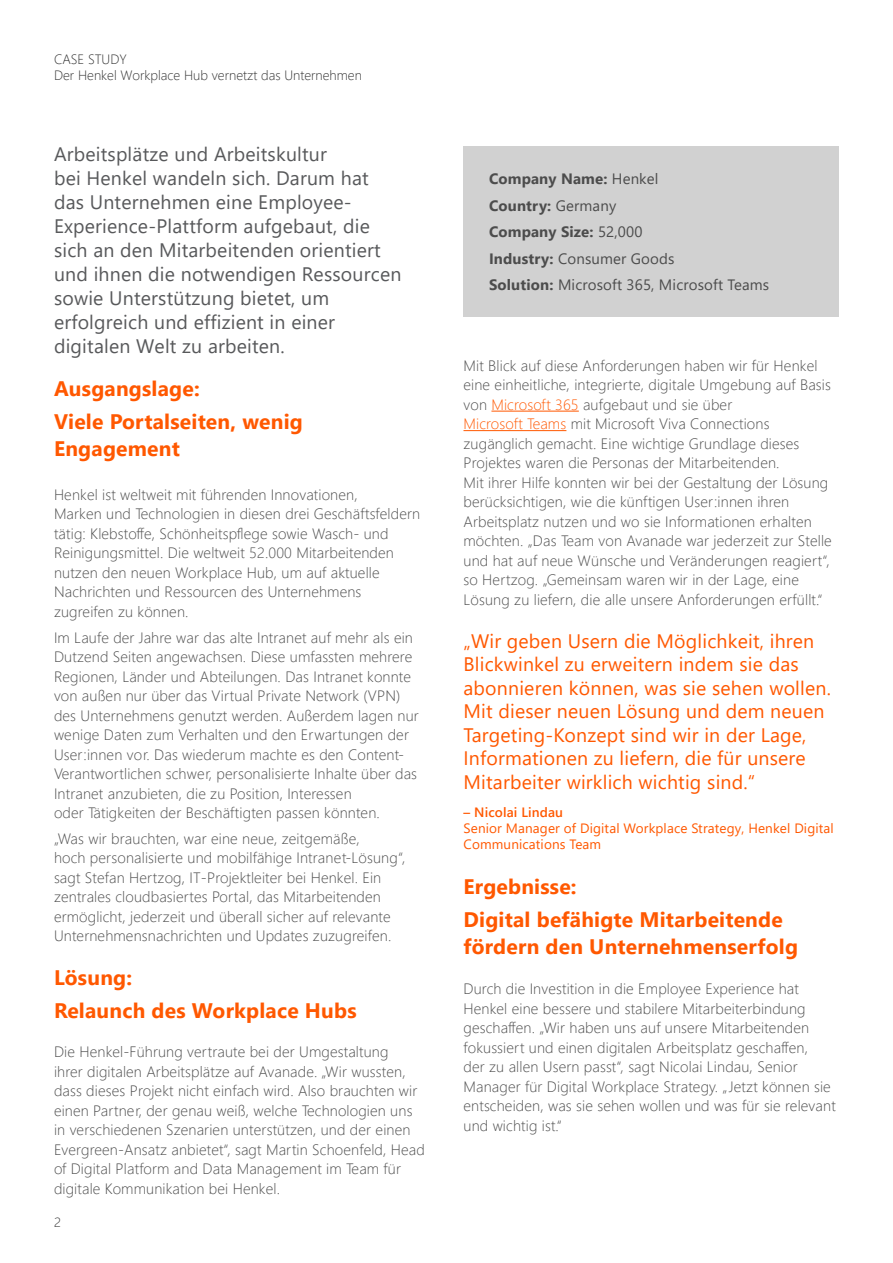
<style>
.page{position:relative;width:893px;height:1263px;background:#fff}
.page>*{position:absolute;margin:0;border:0;box-sizing:border-box;transform-origin:0 0}
.t1{font:700 21px/33.3px "Segoe UI";letter-spacing:.01em;color:#ff5800}
.t2{font:19.5px/24px "Segoe UI";letter-spacing:.01em;color:#58595b}
.t3{font:19.5px/23.4px "Segoe UI";letter-spacing:.01em;color:#ff5800}
.t4{font:300 15px/19.5px "Segoe UI";letter-spacing:.01em;color:#4c4c4c}
.t5{font:15px/26.5px "Segoe UI";letter-spacing:.01em;color:#4c4c4c}
.t6{font:13.5px/16.2px "Segoe UI";letter-spacing:.01em;color:#ff5800}
.t7{font:300 13.5px/16.2px "Segoe UI";color:#333}
.t8{font:600 13.5px "Segoe UI";letter-spacing:.01em;color:#ff5800}
.s1{font-weight:700}
.s2{color:#ff5800}
</style>
<div class="page">
<div style="left:463px;top:147px;width:376px;height:170px;background:#d1d1d1"></div>
<hr style="left:491px;top:411px;width:88px;height:1px;background:#ff5800">
<hr style="left:463px;top:430px;width:103px;height:1px;background:#ff5800">
<p class="t7" style="left:54px;top:50px;width:309px">CASE STUDY<br>Der Henkel Workplace Hub vernetzt das Unternehmen</p>
<p class="t2" style="left:54px;top:140px;width:349px">Arbeitsplätze und Arbeitskultur<br>bei Henkel wandeln sich. Darum hat das Unternehmen eine Employee-Experience-Plattform aufgebaut, die sich an den Mitarbeitenden orientiert und ihnen die notwendigen Ressourcen sowie Unterstützung bietet, um erfolgreich und effizient in einer digitalen Welt zu arbeiten.</p>
<h1 class="t1" style="left:54px;top:370px;width:250px">Ausgangslage:<br>Viele Portalseiten, wenig</h1>
<h1 class="t1" style="left:54px;top:431px;width:127px">Engagement</h1>
<p class="t4" style="left:54px;top:483px;width:368px">Henkel ist weltweit mit führenden Innovationen,<br>Marken und Technologien in diesen drei Geschäftsfeldern tätig: Klebstoffe, Schönheitspflege sowie Wasch- und Reinigungsmittel. Die weltweit 52.000 Mitarbeitenden nutzen den neuen Workplace Hub, um auf aktuelle Nachrichten und Ressourcen des Unternehmens zugreifen zu können.</p>
<p class="t4" style="left:54px;top:626px;width:366px">Im Laufe der Jahre war das alte Intranet auf mehr als ein Dutzend Seiten angewachsen. Diese umfassten mehrere Regionen, Länder und Abteilungen. Das Intranet konnte von außen nur über das Virtual Private Network (VPN) des Unternehmens genutzt werden. Außerdem lagen nur wenige Daten zum Verhalten und den Erwartungen der User:innen vor. Das wiederum machte es den Content-Verantwortlichen schwer, personalisierte Inhalte über das Intranet anzubieten, die zu Position, Interessen<br>oder Tätigkeiten der Beschäftigten passen könnten.</p>
<p class="t4" style="left:54px;top:827px;width:353px">„Was wir brauchten, war eine neue, zeitgemäße,<br>hoch personalisierte und mobilfähige Intranet-Lösung“, sagt Stefan Hertzog, IT-Projektleiter bei Henkel. Ein zentrales cloudbasiertes Portal, das Mitarbeitenden ermöglicht, jederzeit und überall sicher auf relevante Unternehmensnachrichten und Updates zuzugreifen.</p>
<h1 class="t1" style="left:54px;top:959px;width:304px">Lösung:<br>Relaunch des Workplace Hubs</h1>
<p class="t4" style="left:54px;top:1041px;width:372px">Die Henkel-Führung vertraute bei der Umgestaltung<br>ihrer digitalen Arbeitsplätze auf Avanade. „Wir wussten, dass dieses Projekt nicht einfach wird. Also brauchten wir einen Partner, der genau weiß, welche Technologien uns in verschiedenen Szenarien unterstützen, und der einen Evergreen-Ansatz anbietet“, sagt Martin Schoenfeld, Head of Digital Platform and Data Management im Team für digitale Kommunikation bei Henkel.</p>
<p class="t7" style="left:54px;top:1213px;width:8px">2</p>
<p class="t5" style="left:489px;top:164px;width:282px"><span class="s1">Company Name:</span> Henkel<br><span class="s1">Country:</span> Germany<br><span class="s1">Company Size:</span> 52,000<br><span class="s1">Industry:</span> Consumer Goods<br><span class="s1">Solution:</span> Microsoft 365, Microsoft Teams</p>
<p class="t4" style="left:463px;top:354px;width:370px">Mit Blick auf diese Anforderungen haben wir für Henkel eine einheitliche, integrierte, digitale Umgebung auf Basis von <span class="s2">Microsoft 365</span> aufgebaut und sie über<br><span class="s2">Microsoft Teams</span> mit Microsoft Viva Connections zugänglich gemacht. Eine wichtige Grundlage dieses Projektes waren die Personas der Mitarbeitenden.<br>Mit ihrer Hilfe konnten wir bei der Gestaltung der Lösung berücksichtigen, wie die künftigen User:innen ihren Arbeitsplatz nutzen und wo sie Informationen erhalten möchten. „Das Team von Avanade war jederzeit zur Stelle und hat auf neue Wünsche und Veränderungen reagiert“, so Hertzog. „Gemeinsam waren wir in der Lage, eine Lösung zu liefern, die alle unsere Anforderungen erfüllt.“</p>
<p class="t3" style="left:463px;top:628px;width:369px">„Wir geben Usern die Möglichkeit, ihren Blickwinkel zu erweitern indem sie das abonnieren können, was sie sehen wollen.<br>Mit dieser neuen Lösung und dem neuen Targeting-Konzept sind wir in der Lage, Informationen zu liefern, die für unsere Mitarbeiter wirklich wichtig sind.“</p>
<p class="t8" style="left:463px;top:799px;width:101px">– Nicolai Lindau</p>
<p class="t6" style="left:463px;top:819px;width:372px">Senior Manager of Digital Workplace Strategy, Henkel Digital<br>Communications Team</p>
<h1 class="t1" style="left:463px;top:868px;width:321px">Ergebnisse:<br>Digital befähigte Mitarbeitende</h1>
<h1 class="t1" style="left:463px;top:928px;width:336px">fördern den Unternehmenserfolg</h1>
<p class="t4" style="left:463px;top:977px;width:374px">Durch die Investition in die Employee Experience hat Henkel eine bessere und stabilere Mitarbeiterbindung geschaffen. „Wir haben uns auf unsere Mitarbeitenden fokussiert und einen digitalen Arbeitsplatz geschaffen,<br>der zu allen Usern passt“, sagt Nicolai Lindau, Senior Manager für Digital Workplace Strategy. „Jetzt können sie entscheiden, was sie sehen wollen und was für sie relevant und wichtig ist.“</p>
</div>
